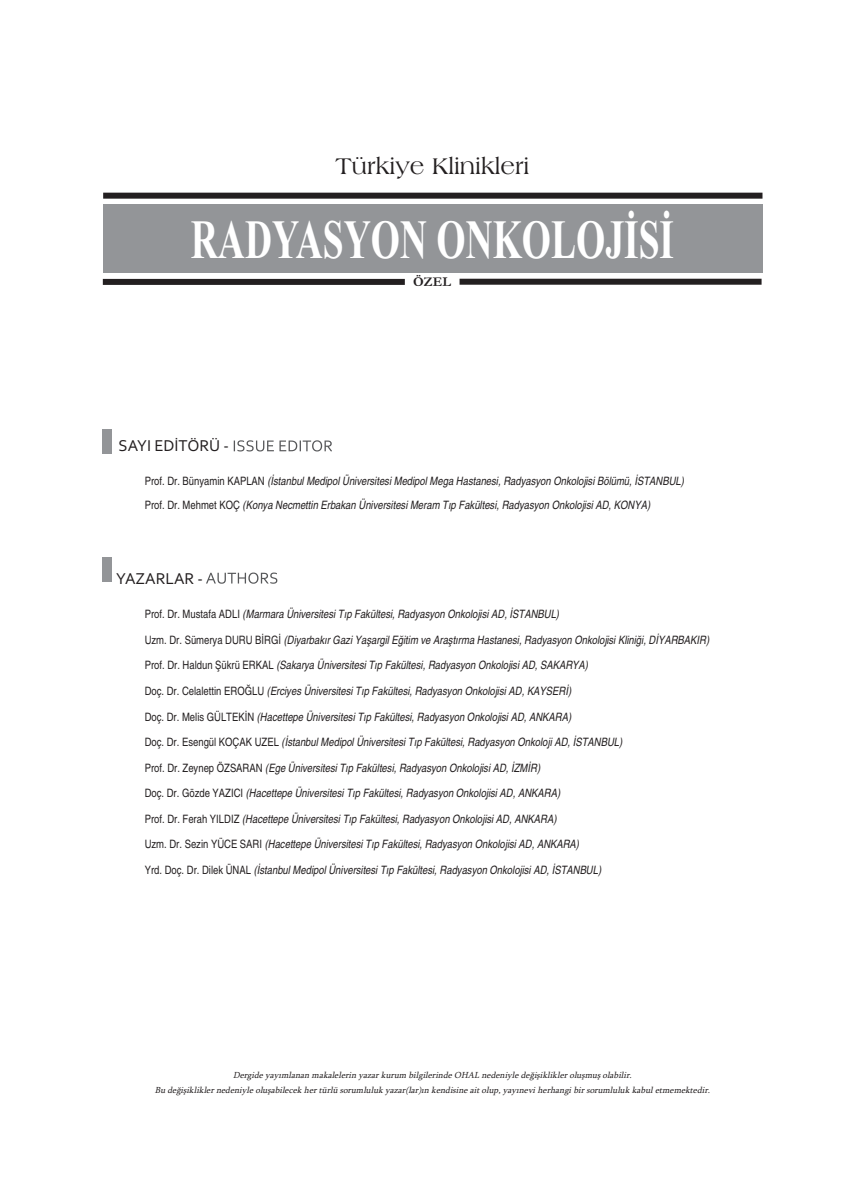
<style>
.page{position:relative;width:865px;height:1197px;background:#fff}
.page>*{position:absolute;margin:0;border:0;box-sizing:border-box;transform-origin:0 0}
.t1{font:700 55.35px "Times New Roman";color:#fff;scale:.68 1}
.t2{font:24px "Americana BT Roman";color:#231f20}
.t3{font:16.5px "Corbel";color:#231f20}
.t4{font:700 13.5px "Garamond";color:#231f20}
.t5{font:italic condensed 11.55px/24px "Helvetica";color:#231f20}
.t6{font:italic 9px/15px "Sylfaen";color:#231f20;text-align:center}
.s1{font-style:normal}
</style>
<div class="page">
<div style="left:103px;top:204px;width:659px;height:68px;background:#939598"></div>
<div style="left:103px;top:193px;width:659px;height:6px;background:#231f20"></div>
<div style="left:103px;top:279px;width:302px;height:6px;background:#231f20"></div>
<div style="left:459px;top:279px;width:302px;height:6px;background:#231f20"></div>
<div style="left:103px;top:429px;width:9px;height:25px;background:#939598"></div>
<svg style="left:234px;top:440px;width:67px;height:11px"></svg>
<div style="left:103px;top:557px;width:9px;height:25px;background:#939598"></div>
<svg style="left:206px;top:572px;width:71px;height:11px"></svg>
<h2 class="t2" style="left:335px;top:152px;width:195px">Türkiye Klinikleri</h2>
<h1 class="t1" style="left:191px;top:207px;width:712px">RADYASYON ONKOLOJİSİ</h1>
<p class="t4" style="left:413px;top:274px;width:39px">ÖZEL</p>
<h3 class="t3" style="left:119px;top:436px;width:112px">SAYI EDİTÖRÜ -</h3>
<p class="t5" style="left:145px;top:469px;width:541px"><span class="s1">Prof. Dr. Bünyamin KAPLAN</span> (İstanbul Medipol Üniversitesi Medipol Mega Hastanesi, Radyasyon Onkolojisi Bölümü, İSTANBUL)<br><span class="s1">Prof. Dr. Mehmet KOÇ</span> (Konya Necmettin Erbakan Üniversitesi Meram Tıp Fakültesi, Radyasyon Onkolojisi AD, KONYA)</p>
<h3 class="t3" style="left:116px;top:568px;width:88px">YAZARLAR -</h3>
<p class="t5" style="left:145px;top:602px;width:416px"><span class="s1">Prof. Dr. Mustafa ADLI</span> (Marmara Üniversitesi Tıp Fakültesi, Radyasyon Onkolojisi AD, İSTANBUL)</p>
<p class="t5" style="left:145px;top:628px;width:566px"><span class="s1">Uzm. Dr. Sümerya DURU BİRGİ</span> (Diyarbakır Gazi Yaşargil Eğitim ve Araştırma Hastanesi, Radyasyon Onkolojisi Kliniği, DİYARBAKIR)</p>
<p class="t5" style="left:145px;top:653px;width:445px"><span class="s1">Prof. Dr. Haldun Şükrü ERKAL</span> (Sakarya Üniversitesi Tıp Fakültesi, Radyasyon Onkolojisi AD, SAKARYA)</p>
<p class="t5" style="left:145px;top:679px;width:428px"><span class="s1">Doç. Dr. Celalettin EROĞLU</span> (Erciyes Üniversitesi Tıp Fakültesi, Radyasyon Onkolojisi AD, KAYSERİ)</p>
<p class="t5" style="left:145px;top:704px;width:428px"><span class="s1">Doç. Dr. Melis GÜLTEKİN</span> (Hacettepe Üniversitesi Tıp Fakültesi, Radyasyon Onkolojisi AD, ANKARA)</p>
<p class="t5" style="left:145px;top:730px;width:479px"><span class="s1">Doç. Dr. Esengül KOÇAK UZEL</span> (İstanbul Medipol Üniversitesi Tıp Fakültesi, Radyasyon Onkoloji AD, İSTANBUL)</p>
<p class="t5" style="left:145px;top:755px;width:397px"><span class="s1">Prof. Dr. Zeynep ÖZSARAN</span> (Ege Üniversitesi Tıp Fakültesi, Radyasyon Onkolojisi AD, İZMİR)</p>
<p class="t5" style="left:145px;top:781px;width:417px"><span class="s1">Doç. Dr. Gözde YAZICI</span> (Hacettepe Üniversitesi Tıp Fakültesi, Radyasyon Onkolojisi AD, ANKARA)</p>
<p class="t5" style="left:145px;top:806px;width:413px"><span class="s1">Prof. Dr. Ferah YILDIZ</span> (Hacettepe Üniversitesi Tıp Fakültesi, Radyasyon Onkolojisi AD, ANKARA)</p>
<p class="t5" style="left:145px;top:832px;width:436px"><span class="s1">Uzm. Dr. Sezin YÜCE SARI</span> (Hacettepe Üniversitesi Tıp Fakültesi, Radyasyon Onkolojisi AD, ANKARA)</p>
<p class="t5" style="left:145px;top:857px;width:458px"><span class="s1">Yrd. Doç. Dr. Dilek ÜNAL</span> (İstanbul Medipol Üniversitesi Tıp Fakültesi, Radyasyon Onkolojisi AD, İSTANBUL)</p>
<p class="t6" style="left:155px;top:1067px;width:559px">Dergide yayımlanan makalelerin yazar kurum bilgilerinde OHAL nedeniyle değişiklikler oluşmuş olabilir.<br>Bu değişiklikler nedeniyle oluşabilecek her türlü sorumluluk yazar(lar)ın kendisine ait olup, yayınevi herhangi bir sorumluluk kabul etmemektedir.</p>
</div>
